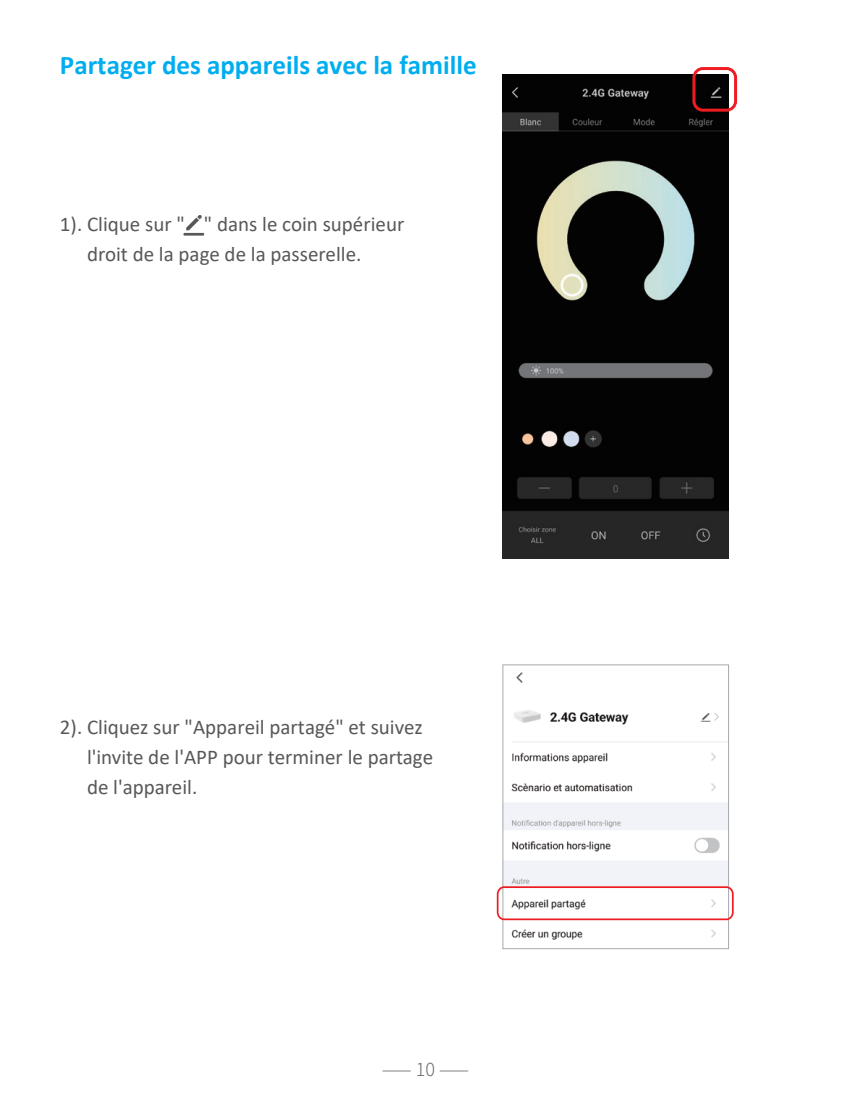
<style>
.page{position:relative;width:851px;height:1106px;background:#fff}
.page>*{position:absolute;margin:0;border:0;box-sizing:border-box;transform-origin:0 0}
.t1{font:700 27px "Calibri";color:#00aeef}
.t2{font:21px/30px "Calibri";color:#57585a}
.t3{font:300 18px "Source Han Sans CN";color:#6c6d70}
</style>
<div class="page">
<hr style="left:183px;top:233px;width:21px;height:3px;background:#57585a">
<svg style="left:186px;top:215px;width:16px;height:15px"></svg>
<img style="left:503px;top:75px;width:225px;height:483px">
<div style="left:692px;top:67px;width:45px;height:45px;border:3px solid #ee1d23;border-radius:9px"></div>
<img style="left:504px;top:672px;width:222px;height:268px">
<div style="left:502px;top:664px;width:226px;height:284px;border:1px solid #a8a9ad"></div>
<div style="left:496px;top:886px;width:237px;height:34px;border:2px solid #ee1d23;border-radius:7px"></div>
<p class="t1" style="left:60px;top:46px;width:418px">Partager des appareils avec la famille</p>
<p class="t2" style="left:87px;top:209px;width:319px;text-indent:-27px">1). Clique sur " " dans le coin supérieur droit de la page de la passerelle.</p>
<p class="t2" style="left:87px;top:712px;width:347px;text-indent:-27px">2). Cliquez sur "Appareil partagé" et suivez l'invite de l'APP pour terminer le partage de l'appareil.</p>
<p class="t3" style="left:382px;top:1059px;width:89px">⸺ 10 ⸺</p>
</div>
